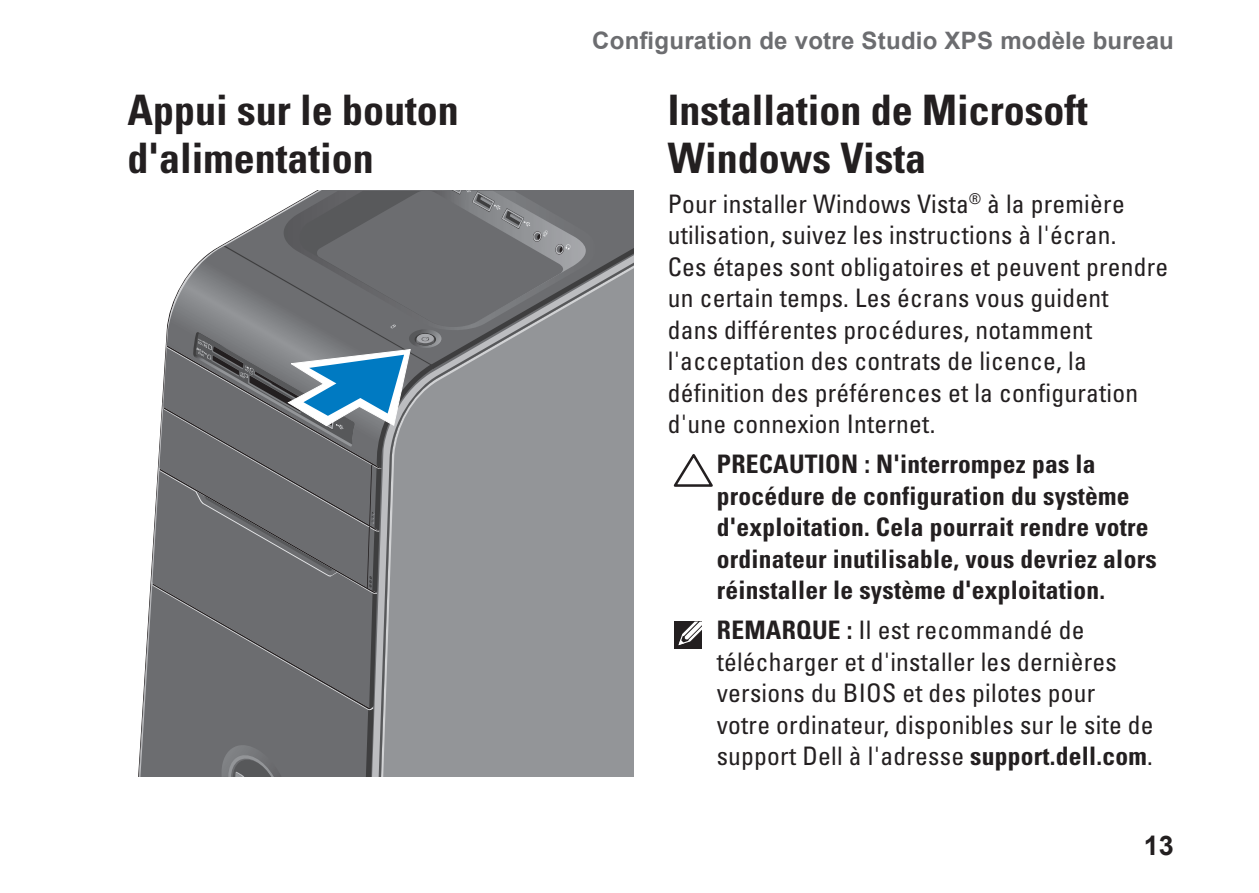
<style>
.page{position:relative;width:1259px;height:893px;background:#fff}
.page>*{position:absolute;margin:0;border:0;box-sizing:border-box;transform-origin:0 0}
.t1{font:700 condensed 42px/48px "Univers";color:#231f20}
.t2{font:700 27px "Arial";color:#231f20}
.t3{font:condensed 25.5px/31.5px "Univers";letter-spacing:.01em;color:#231f20}
.t4{font:700 condensed 25.5px/31.5px "Univers";letter-spacing:.01em;color:#231f20}
.t5{font:700 24px "Arial";letter-spacing:.01em;color:#6c6d70}
.s1{font-weight:700}
</style>
<div class="page">
<svg style="left:138px;top:191px;width:496px;height:586px;background:#85888c"></svg>
<svg style="left:673px;top:454px;width:40px;height:33px"></svg>
<div style="left:675px;top:622px;width:27px;height:27px;background:#231f20"></div>
<svg style="left:677px;top:621px;width:25px;height:25px"></svg>
<p class="t5" style="left:592px;top:25px;width:583px">Configuration de votre Studio XPS modèle bureau</p>
<h1 class="t1" style="left:128px;top:86px;width:333px">Appui sur le bouton d'alimentation</h1>
<h1 class="t1" style="left:668px;top:86px;width:421px">Installation de Microsoft<br>Windows Vista</h1>
<p class="t3" style="left:668px;top:188px;width:502px">Pour installer Windows Vista<sup>®</sup> à la première utilisation, suivez les instructions à l'écran.<br>Ces étapes sont obligatoires et peuvent prendre un certain temps. Les écrans vous guident<br>dans différentes procédures, notamment l'acceptation des contrats de licence, la définition des préférences et la configuration d'une connexion Internet.</p>
<p class="t4" style="left:716px;top:448px;width:441px">PRECAUTION : N'interrompez pas la procédure de configuration du système d'exploitation. Cela pourrait rendre votre ordinateur inutilisable, vous devriez alors réinstaller le système d'exploitation.</p>
<p class="t3" style="left:716px;top:614px;width:438px"><span class="s1">REMARQUE :</span> Il est recommandé de télécharger et d'installer les dernières versions du BIOS et des pilotes pour votre ordinateur, disponibles sur le site de support Dell à l'adresse <span class="s1">support.dell.com</span>.</p>
<p class="t2" style="left:1144px;top:827px;width:32px">13</p>
</div>
